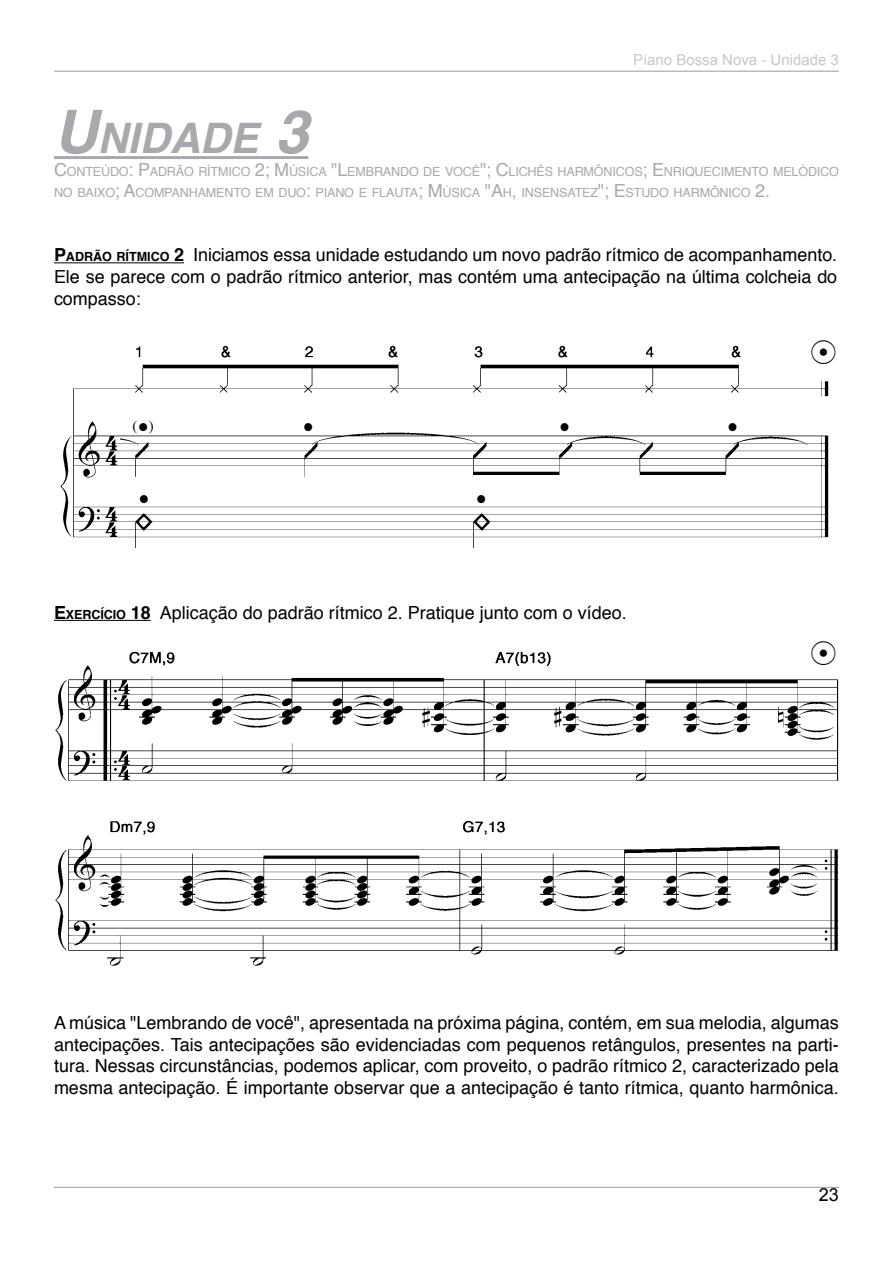
<style>
.page{position:relative;width:893px;height:1263px;background:#fff}
.page>*{position:absolute;margin:0;border:0;box-sizing:border-box;transform-origin:0 0}
.t1{font:italic 700 42px "Helvetica";color:#a7a9ac}
.t2{font:27px "Wingdings";color:#000}
.t3{font:18px/21.6px "Helvetica";color:#000;text-align:justify}
.t4{font:18px "Arial";color:#000}
.t5{font:15px "Arial";color:#a7a9ac}
.t6{font:15px "Times";color:#000}
.t7{font:12.6px/21.6px "Helvetica";letter-spacing:-.015em;color:#a7a9ac}
.s1{font-size:60px}
.s2{font-size:18px}
.s3{font-weight:700}
.s4{font-weight:700;font-size:12.6px}
</style>
<div class="page">
<hr style="left:54px;top:71px;width:785px;height:1px;background:#000">
<hr style="left:54px;top:1187px;width:785px;height:1px;background:#000">
<hr style="left:54px;top:620px;width:97px;height:1px;background:#000">
<hr style="left:54px;top:262px;width:130px;height:1px;background:#000">
<hr style="left:54px;top:156px;width:254px;height:3px;background:#a7a9ac">
<img style="left:55px;top:651px;width:784px;height:315px">
<img style="left:60px;top:345px;width:769px;height:203px">
<svg style="left:812px;top:651px;width:23px;height:14px"></svg>
<svg style="left:812px;top:345px;width:17px;height:19px"></svg>
<h1 class="t1" style="left:54px;top:104px;width:256px"><span class="s1">U</span>NIDADE <span class="s1">3</span></h1>
<p class="t5" style="left:634px;top:50px;width:207px">Piano Bossa Nova - Unidade 3</p>
<p class="t7" style="left:54px;top:161px;width:786px"><span class="s2">C</span>ONTEÚDO<span class="s2">: P</span>ADRÃO RÍTMICO <span class="s2">2; M</span> ÚSICA <span class="s2">"L</span>EMBRANDO DE VOCÊ<span class="s2">"; C</span>LICHÊS HARMÔNICOS<span class="s2">; E</span>NRIQUECIMENTO MELÓDICO<br>NO BAIXO<span class="s2">; A</span>COMPANHAMENTO EM DUO<span class="s2">:</span> PIANO E FLAUTA<span class="s2">; M</span> ÚSICA <span class="s2">"A</span>H<span class="s2">,</span> INSENSATEZ<span class="s2">"; E</span>STUDO HARMÔNICO <span class="s2">2.</span></p>
<p class="t3" style="left:54px;top:245px;width:785px"><span class="s3">P</span><span class="s4">ADRÃO RÍTMICO</span> <span class="s3">2</span> Iniciamos essa unidade estudando um novo padrão rítmico de acompanhamento.<br>Ele se parece com o padrão rítmico anterior, mas contém uma antecipação na última colcheia do compasso:</p>
<p class="t6" style="left:133px;top:412px;width:23px">( )</p>
<h2 class="t2" style="left:137px;top:413px;width:14px">•</h2>
<h2 class="t2" style="left:302px;top:413px;width:14px">•</h2>
<h2 class="t2" style="left:558px;top:413px;width:14px">•</h2>
<h2 class="t2" style="left:727px;top:413px;width:14px">•</h2>
<h2 class="t2" style="left:138px;top:484px;width:14px">•</h2>
<h2 class="t2" style="left:475px;top:484px;width:14px">•</h2>
<p class="t3" style="left:54px;top:602px;width:574px"><span class="s3">E</span><span class="s4">XERCÍCIO</span> <span class="s3">18</span> Aplicação do padrão rítmico 2. Pratique junto com o vídeo.</p>
<p class="t3" style="left:54px;top:1012px;width:786px">A música "Lembrando de você", apresentada na próxima página, contém, em sua melodia, algumas antecipações. Tais antecipações são evidenciadas com pequenos retângulos, presentes na parti&shy;tura. Nessas circunstâncias, podemos aplicar, com proveito, o padrão rítmico 2, caracterizado pela mesma antecipação. É importante observar que a antecipação é tanto rítmica, quanto harmônica.</p>
<p class="t4" style="left:819px;top:1183px;width:22px">23</p>
</div>
